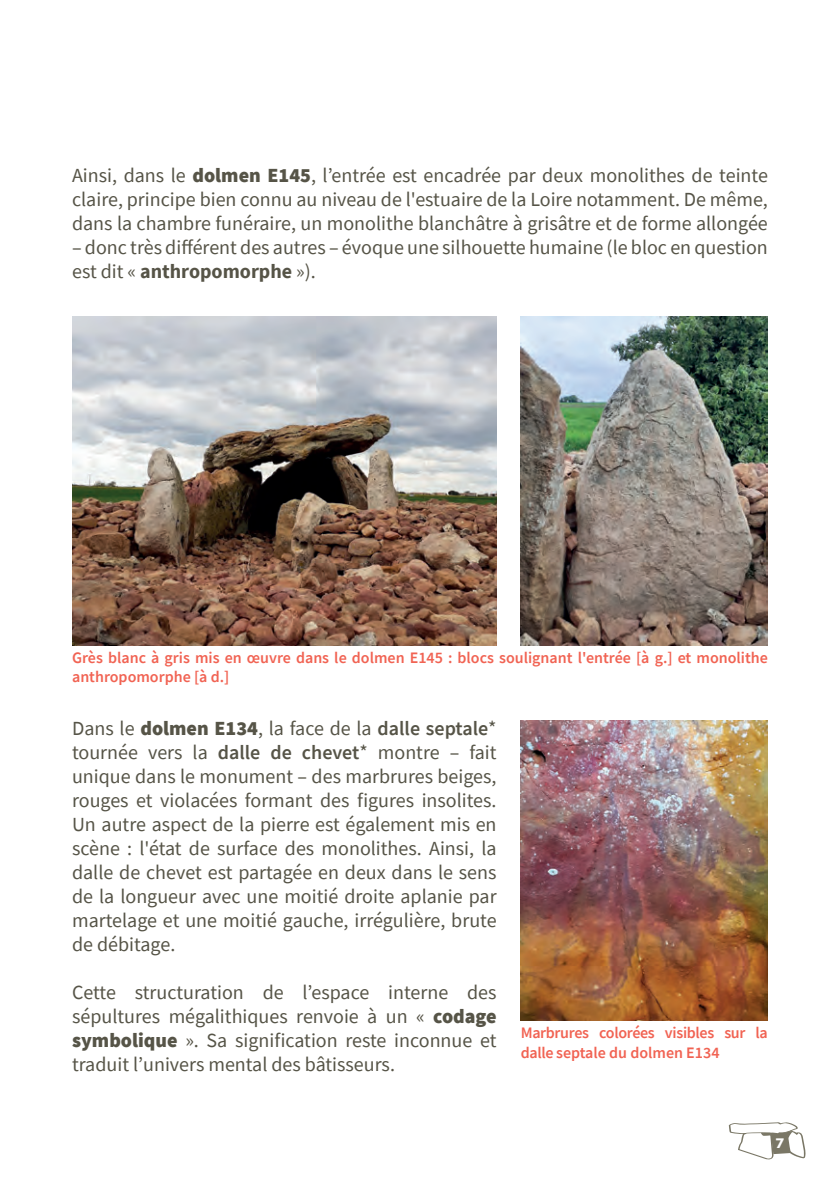
<style>
.page{position:relative;width:840px;height:1191px;background:#fff}
.page>*{position:absolute;margin:0;border:0;box-sizing:border-box;transform-origin:0 0}
.t1{font:20px/24px "Source Sans Pro";color:#565447;text-align:justify}
.t2{font:600 16px/19.2px "Source Sans Pro";color:#f16353}
.t3{font:600 16px/19.2px "Source Sans Pro";letter-spacing:-.02em;color:#f16353}
.t4{font:800 14px "Nexa";color:#fff}
.s1{font-weight:900}
.s2{font-weight:700}
.s3{font-weight:600}
</style>
<div class="page">
<svg style="left:728px;top:1122px;width:77px;height:38px"></svg>
<img style="left:520px;top:720px;width:247px;height:300px">
<img style="left:520px;top:317px;width:247px;height:328px">
<img style="left:72px;top:317px;width:424px;height:328px">
<p class="t1" style="left:72px;top:163px;width:697px">Ainsi, dans le <span class="s1">dolmen E145</span>, l’entrée est encadrée par deux monolithes de teinte claire, principe bien connu au niveau de l'estuaire de la Loire notamment. De même, dans la chambre funéraire, un monolithe blanchâtre à grisâtre et de forme allongée</p>
<p class="t1" style="left:72px;top:235px;width:697px">– donc très différent des autres – évoque une silhouette humaine (le bloc en question est dit « <span class="s2">anthropomorphe</span> »).</p>
<p class="t2" style="left:72px;top:647px;width:697px">Grès blanc à gris mis en œuvre dans le dolmen E145 : blocs soulignant l'entrée [à g.] et monolithe anthropomorphe [à d.]</p>
<p class="t1" style="left:72px;top:716px;width:426px">Dans le <span class="s1">dolmen E134</span>, la face de la <span class="s3">dalle septale</span>* tournée vers la <span class="s3">dalle de chevet</span>* montre – fait unique dans le monument – des marbrures beiges, rouges et violacées formant des figures insolites.<br>Un autre aspect de la pierre est également mis en scène : l'état de surface des monolithes. Ainsi, la dalle de chevet est partagée en deux dans le sens de la longueur avec une moitié droite aplanie par martelage et une moitié gauche, irrégulière, brute de débitage.</p>
<p class="t1" style="left:72px;top:980px;width:426px">Cette structuration de l’espace interne des sépultures mégalithiques renvoie à un « <span class="s1">codage symbolique</span> ». Sa signification reste inconnue et traduit l’univers mental des bâtisseurs.</p>
<p class="t3" style="left:520px;top:1023px;width:248px">Marbrures colorées visibles sur la dalle septale du dolmen E134</p>
<p class="t4" style="left:775px;top:1133px;width:10px">7</p>
</div>
